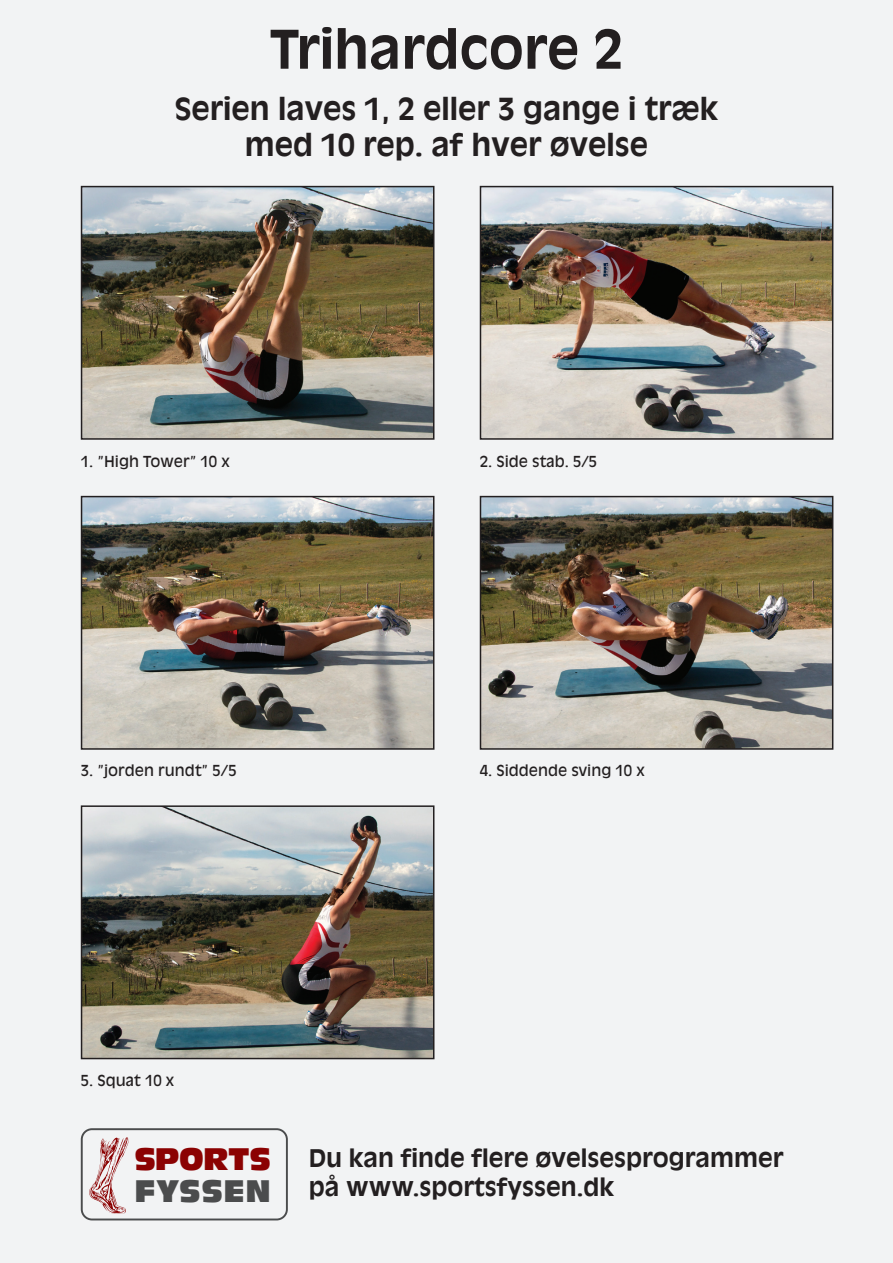
<style>
.page{position:relative;width:893px;height:1263px;background:#f2f3f4}
.page>*{position:absolute;margin:0;border:0;box-sizing:border-box;transform-origin:0 0}
.t1{font:700 52.5px "Antique Olive";color:#231f20}
.t2{font:30.45px "Antique Olive Compact";letter-spacing:-.04em;color:#8b0202}
.t3{font:30.45px "Antique Olive Compact";letter-spacing:.02em;color:#4b4c4d}
.t4{font:700 30px/36px "Antique Olive";color:#231f20;text-align:center}
.t5{font:700 24px/28.8px "Antique Olive";color:#231f20}
.t6{font:15px "Antique Olive";color:#231f20}
</style>
<div class="page">
<svg style="left:89px;top:1137px;width:40px;height:77px"></svg>
<div style="left:81px;top:1128px;width:207px;height:92px;border:2px solid #4b4c4d;border-radius:10px"></div>
<img style="left:84px;top:189px;width:347px;height:248px">
<div style="left:81px;top:186px;width:353px;height:254px;border:2px solid #231f20"></div>
<img style="left:84px;top:499px;width:347px;height:248px">
<div style="left:81px;top:496px;width:353px;height:254px;border:2px solid #231f20"></div>
<img style="left:84px;top:808px;width:347px;height:248px">
<div style="left:81px;top:805px;width:353px;height:254px;border:2px solid #231f20"></div>
<img style="left:483px;top:189px;width:347px;height:248px">
<div style="left:480px;top:186px;width:353px;height:254px;border:2px solid #231f20"></div>
<img style="left:483px;top:499px;width:347px;height:248px">
<div style="left:480px;top:496px;width:353px;height:254px;border:2px solid #231f20"></div>
<h1 class="t1" style="left:270px;top:17px;width:355px">Trihardcore 2</h1>
<h3 class="t4" style="left:175px;top:89px;width:545px">Serien laves 1, 2 eller 3 gange i træk med 10 rep. af hver øvelse</h3>
<p class="t6" style="left:81px;top:452px;width:150px">1. ”High Tower” 10 x</p>
<p class="t6" style="left:480px;top:452px;width:119px">2. Side stab. 5/5</p>
<p class="t6" style="left:81px;top:761px;width:157px">3. ”jorden rundt” 5/5</p>
<p class="t6" style="left:480px;top:761px;width:167px">4. Siddende sving 10 x</p>
<p class="t6" style="left:81px;top:1071px;width:95px">5. Squat 10 x</p>
<h2 class="t2" style="left:134px;top:1140px;width:138px">SPORTS</h2>
<h2 class="t3" style="left:134px;top:1172px;width:138px">FYSSEN</h2>
<h3 class="t5" style="left:309px;top:1143px;width:476px">Du kan finde flere øvelsesprogrammer på www.sportsfyssen.dk</h3>
</div>
